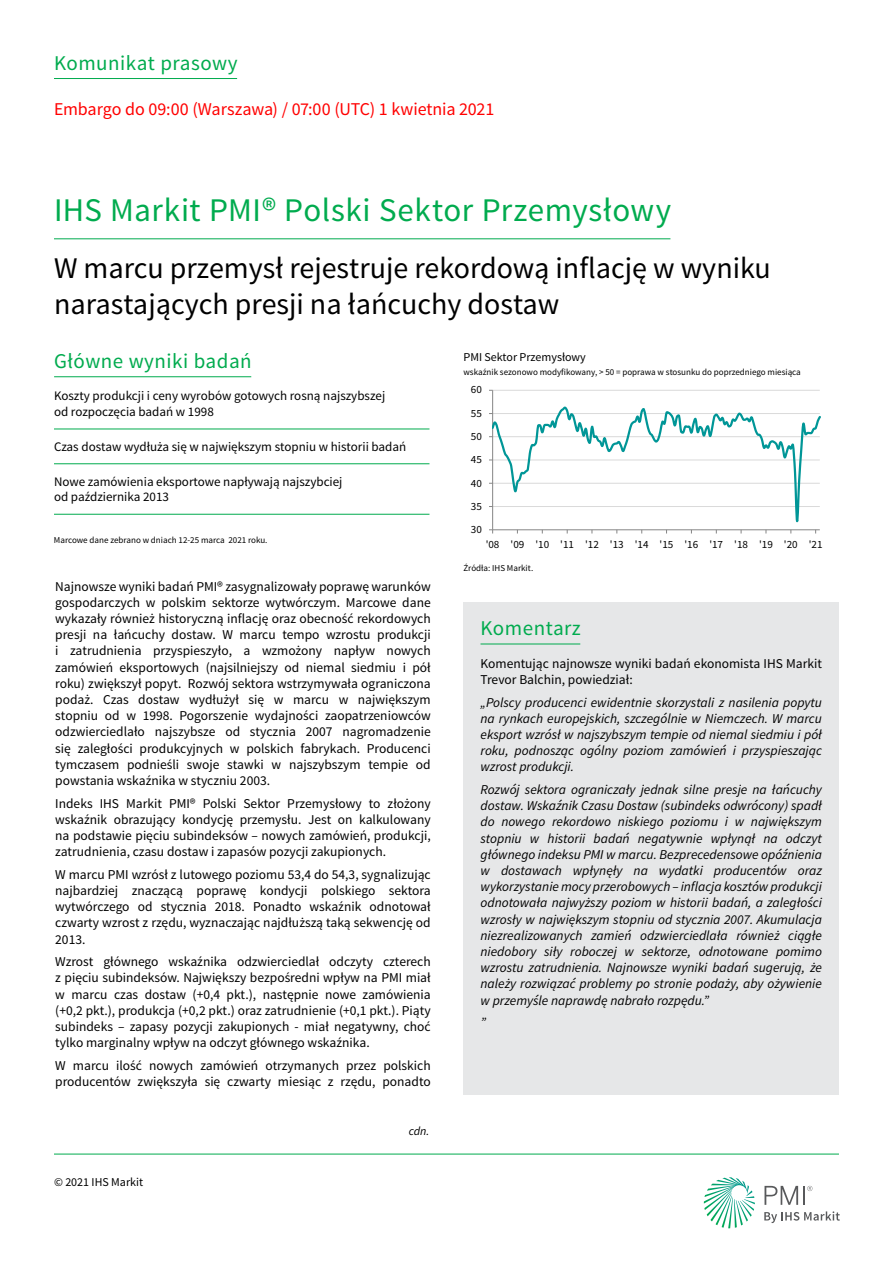
<style>
.page{position:relative;width:893px;height:1263px;background:#fff}
.page>*{position:absolute;margin:0;border:0;box-sizing:border-box;transform-origin:0 0}
.t1{font:33px "Source Sans Pro";letter-spacing:.015em;color:#00ab4e}
.t2{font:30px/36px "Source Sans Pro";color:#000}
.t3{font:21px "Source Sans Pro";letter-spacing:.025em;color:#00ab4e}
.t4{font:18px "Source Sans Pro";letter-spacing:-.01em;color:#f00}
.t5{font:13.5px/16.2px "Source Sans Pro";color:#000;text-align:justify}
.t6{font:italic 13.5px/16.2px "Source Sans Pro";color:#000;text-align:justify}
.t7{font:13.05px/15.6px "Source Sans Pro";color:#000}
.t8{font:12px "Source Sans Pro";color:#000}
.t9{font:italic 12px "Source Sans Pro";color:#000}
.t10{font:10.95px "Source Sans Pro";letter-spacing:-.005em;color:#000}
.t11{font:9px "Source Sans Pro";color:#000}
</style>
<div class="page">
<svg style="left:704px;top:1177px;width:51px;height:51px"></svg>
<svg style="left:764px;top:1211px;width:76px;height:12px"></svg>
<svg style="left:764px;top:1186px;width:48px;height:19px"></svg>
<hr style="left:54px;top:1154px;width:785px;height:1px;background:#00ab4e">
<hr style="left:493px;top:390px;width:327px;height:1px;background:#d9d9d9">
<hr style="left:492px;top:390px;width:1px;height:140px;background:#868686">
<svg style="left:489px;top:406px;width:332px;height:127px"></svg>
<hr style="left:54px;top:376px;width:197px;height:1px;background:#00ab4e">
<hr style="left:54px;top:78px;width:183px;height:1px;background:#00ab4e">
<hr style="left:54px;top:238px;width:616px;height:1px;background:#00ab4e">
<hr style="left:54px;top:429px;width:375px;height:1px;background:#00ab4e">
<hr style="left:54px;top:463px;width:375px;height:1px;background:#00ab4e">
<hr style="left:54px;top:514px;width:375px;height:1px;background:#00ab4e">
<div style="left:463px;top:602px;width:376px;height:56px;background:#e6e7e8"></div>
<hr style="left:480px;top:644px;width:100px;height:1px;background:#00ab4e">
<div style="left:463px;top:658px;width:376px;height:437px;background:#e6e7e8"></div>
<h3 class="t3" style="left:54px;top:50px;width:185px">Komunikat prasowy</h3>
<h3 class="t4" style="left:54px;top:98px;width:442px">Embargo do 09:00 (Warszawa) / 07:00 (UTC) 1 kwietnia 2021</h3>
<h1 class="t1" style="left:54px;top:190px;width:619px">IHS Markit PMI® Polski Sektor Przemysłowy</h1>
<h2 class="t2" style="left:54px;top:250px;width:718px">W marcu przemysł rejestruje rekordową inflację w wyniku narastających presji na łańcuchy dostaw</h2>
<h3 class="t3" style="left:54px;top:348px;width:199px">Główne wyniki badań</h3>
<p class="t8" style="left:463px;top:350px;width:124px">PMI Sektor Przemysłowy</p>
<p class="t11" style="left:463px;top:366px;width:339px">wskaźnik sezonowo modyfikowany, &gt; 50 = poprawa w stosunku do poprzedniego miesiąca</p>
<p class="t7" style="left:54px;top:388px;width:333px">Koszty produkcji i ceny wyrobów gotowych rosną najszybszej od rozpoczęcia badań w 1998</p>
<p class="t7" style="left:54px;top:439px;width:354px">Czas dostaw wydłuża się w największym stopniu w historii badań</p>
<p class="t7" style="left:54px;top:474px;width:290px">Nowe zamówienia eksportowe napływają najszybciej od października 2013</p>
<p class="t11" style="left:54px;top:534px;width:215px">Marcowe dane zebrano w dniach 12-25 marca 2021 roku.</p>
<p class="t5" style="left:55px;top:578px;width:377px">Najnowsze wyniki badań PMI® zasygnalizowały poprawę warunków gospodarczych w polskim sektorze wytwórczym. Marcowe dane wykazały również historyczną inflację oraz obecność rekordowych presji na łańcuchy dostaw. W marcu tempo wzrostu produkcji i zatrudnienia przyspieszyło, a wzmożony napływ nowych zamówień eksportowych (najsilniejszy od niemal siedmiu i pół roku) zwiększył popyt. Rozwój sektora wstrzymywała ograniczona podaż. Czas dostaw wydłużył się w marcu w największym stopniu od w 1998. Pogorszenie wydajności zaopatrzeniowców odzwierciedlało najszybsze od stycznia 2007 nagromadzenie się zaległości produkcyjnych w polskich fabrykach. Producenci tymczasem podnieśli swoje stawki w najszybszym tempie od powstania wskaźnika w styczniu 2003.</p>
<p class="t5" style="left:55px;top:795px;width:377px">Indeks IHS Markit PMI® Polski Sektor Przemysłowy to złożony wskaźnik obrazujący kondycję przemysłu. Jest on kalkulowany na podstawie pięciu subindeksów – nowych zamówień, produkcji, zatrudnienia, czasu dostaw i zapasów pozycji zakupionych.</p>
<p class="t5" style="left:55px;top:866px;width:377px">W marcu PMI wzrósł z lutowego poziomu 53,4 do 54,3, sygnalizując najbardziej znaczącą poprawę kondycji polskiego sektora wytwórczego od stycznia 2018. Ponadto wskaźnik odnotował czwarty wzrost z rzędu, wyznaczając najdłuższą taką sekwencję od 2013.</p>
<p class="t5" style="left:55px;top:954px;width:377px">Wzrost głównego wskaźnika odzwierciedlał odczyty czterech z pięciu subindeksów. Największy bezpośredni wpływ na PMI miał w marcu czas dostaw (+0,4 pkt.), następnie nowe zamówienia (+0,2 pkt.), produkcja (+0,2 pkt.) oraz zatrudnienie (+0,1 pkt.). Piąty subindeks – zapasy pozycji zakupionych - miał negatywny, choć tylko marginalny wpływ na odczyt głównego wskaźnika.</p>
<p class="t5" style="left:55px;top:1057px;width:377px">W marcu ilość nowych zamówień otrzymanych przez polskich producentów zwiększyła się czwarty miesiąc z rzędu, ponadto</p>
<p class="t8" style="left:54px;top:1175px;width:91px">© 2021 IHS Markit</p>
<p class="t9" style="left:409px;top:1123px;width:22px">cdn.</p>
<p class="t10" style="left:471px;top:383px;width:13px">60</p>
<p class="t10" style="left:471px;top:406px;width:13px">55</p>
<p class="t10" style="left:471px;top:429px;width:13px">50</p>
<p class="t10" style="left:471px;top:453px;width:13px">45</p>
<p class="t10" style="left:471px;top:476px;width:13px">40</p>
<p class="t10" style="left:471px;top:499px;width:13px">35</p>
<p class="t10" style="left:471px;top:523px;width:13px">30</p>
<p class="t10" style="left:486px;top:537px;width:338px">'08 '09 '10 '11 '12 '13 '14 '15 '16 '17 '18 '19 '20 '21</p>
<p class="t11" style="left:463px;top:562px;width:71px">Źródła: IHS Markit.</p>
<h3 class="t3" style="left:480px;top:615px;width:102px">Komentarz</h3>
<p class="t5" style="left:480px;top:655px;width:343px">Komentując najnowsze wyniki badań ekonomista IHS Markit<br>Trevor Balchin, powiedział:</p>
<p class="t6" style="left:480px;top:694px;width:343px">„Polscy producenci ewidentnie skorzystali z nasilenia popytu na rynkach europejskich, szczególnie w Niemczech. W marcu eksport wzrósł w najszybszym tempie od niemal siedmiu i pół roku, podnosząc ogólny poziom zamówień i przyspieszając wzrost produkcji.</p>
<p class="t6" style="left:480px;top:781px;width:343px">Rozwój sektora ograniczały jednak silne presje na łańcuchy dostaw. Wskaźnik Czasu Dostaw (subindeks odwrócony) spadł do nowego rekordowo niskiego poziomu i w największym stopniu w historii badań negatywnie wpłynął na odczyt głównego indeksu PMI w marcu. Bezprecedensowe opóźnienia w dostawach wpłynęły na wydatki producentów oraz wykorzystanie mocy przerobowych – inflacja kosztów produkcji odnotowała najwyższy poziom w historii badań, a zaległości wzrosły w największym stopniu od stycznia 2007. Akumulacja niezrealizowanych zamień odzwierciedlała również ciągłe niedobory siły roboczej w sektorze, odnotowane pomimo wzrostu zatrudnienia. Najnowsze wyniki badań sugerują, że należy rozwiązać problemy po stronie podaży, aby ożywienie w przemyśle naprawdę nabrało rozpędu.”</p>
<p class="t6" style="left:480px;top:1014px;width:7px">”</p>
</div>
